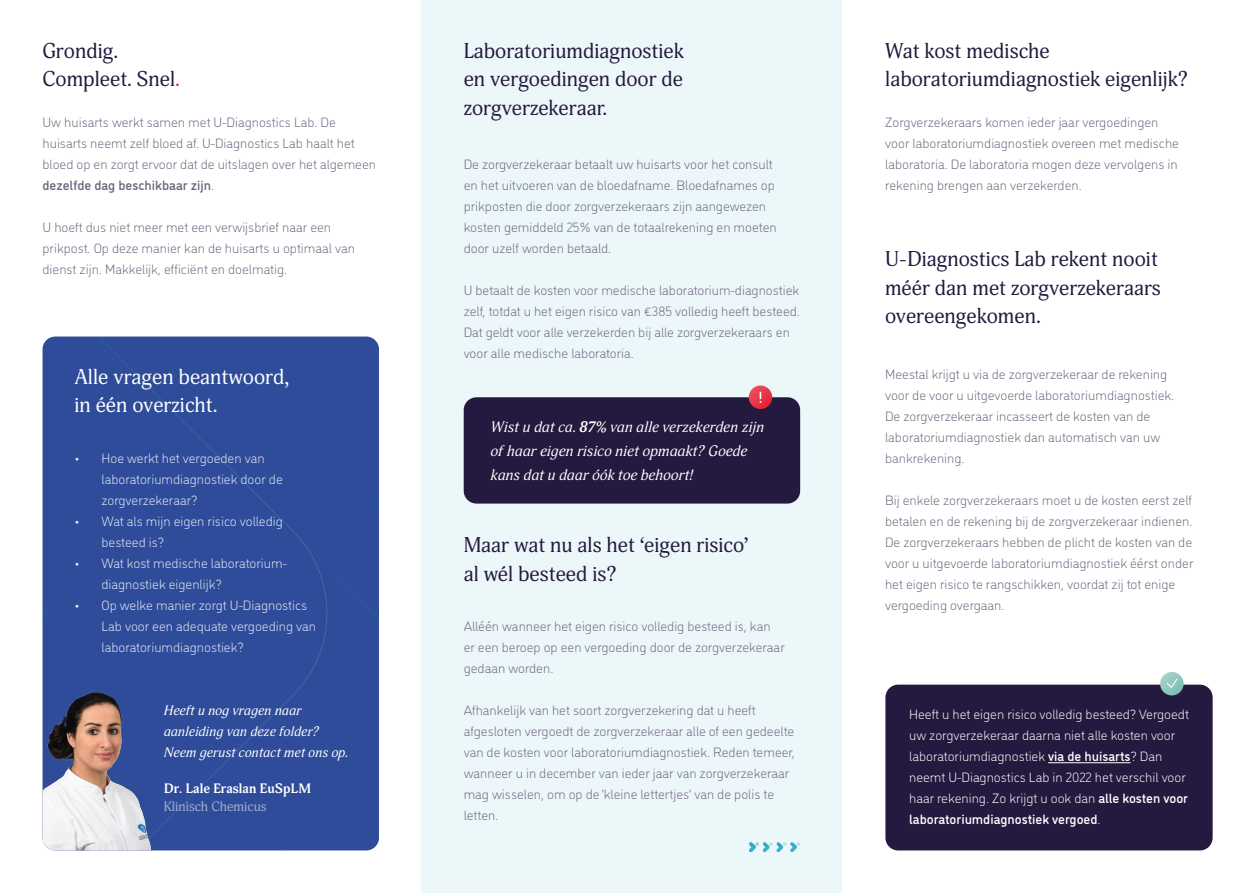
<style>
.page{position:relative;width:1255px;height:893px;background:#fff}
.page>*{position:absolute;margin:0;border:0;box-sizing:border-box;transform-origin:0 0}
.t1{font:21px/28.5px "Adonis";color:#24193e}
.t2{font:21px/28.5px "Adonis";color:#fff}
.t3{font:italic 15px/24px "Adonis";color:#fff}
.t4{font:300 13.5px/21px "DI Nosaur";color:#6d657e}
.t5{font:300 13.5px/21px "DI Nosaur";color:#e7ebf3}
.t6{font:300 13.5px/21px "DI Nosaur";color:#fff}
.t7{font:italic 13.5px/21px "Adonis";color:#fff}
.t8{font:700 13.5px "Adonis";color:#fff}
.t9{font:13.5px "Adonis";color:#a2afd2}
.s1{color:#e62338}
.s2{font-weight:500}
.s3{font-weight:700}
</style>
<div class="page">
<div style="left:338px;top:532px;width:41px;height:318px;background:#2e4c9a"></div>
<div style="left:338px;top:337px;width:41px;height:181px;background:#2e4c9a"></div>
<div style="left:43px;top:337px;width:295px;height:513px;background:#2e4c9a"></div>
<div style="left:421px;top:0;width:421px;height:893px;background:#ecf7fa"></div>
<div style="left:463px;top:397px;width:337px;height:107px;background:#24193e;border-radius:13px"></div>
<div style="left:885px;top:685px;width:327px;height:165px;background:#24193e;border-radius:13px"></div>
<svg style="left:748px;top:386px;width:24px;height:23px"></svg>
<svg style="left:1160px;top:672px;width:23px;height:23px"></svg>
<svg style="left:749px;top:842px;width:51px;height:10px"></svg>
<img style="left:43px;top:686px;width:122px;height:164px">
<hr style="left:1048px;top:762px;width:82px;height:1px;background:#fff">
<h1 class="t1" style="left:43px;top:37px;width:139px">Grondig.<br>Compleet. Snel<span class="s1">.</span></h1>
<p class="t4" style="left:43px;top:110px;width:335px">Uw huisarts werkt samen met U-Diagnostics Lab. De huisarts neemt zelf bloed af. U-Diagnostics Lab haalt het bloed op en zorgt ervoor dat de uitslagen over het algemeen <span class="s2">dezelfde dag beschikbaar zijn</span>.</p>
<p class="t4" style="left:43px;top:215px;width:314px">U hoeft dus niet meer met een verwijsbrief naar een prikpost. Op deze manier kan de huisarts u optimaal van dienst zijn. Makkelijk, efficiënt en doelmatig.</p>
<h1 class="t2" style="left:74px;top:363px;width:216px">Alle vragen beantwoord, in één overzicht.</h1>
<p class="t5" style="left:101px;top:446px;width:183px;text-indent:-27px">• Hoe werkt het vergoeden van laboratoriumdiagnostiek door de zorgverzekeraar?</p>
<p class="t5" style="left:101px;top:509px;width:183px;text-indent:-27px">• Wat als mijn eigen risico volledig besteed is?</p>
<p class="t5" style="left:101px;top:551px;width:187px;text-indent:-27px">• Wat kost medische laboratorium&shy;diagnostiek eigenlijk?</p>
<p class="t5" style="left:101px;top:594px;width:216px;text-indent:-27px">• Op welke manier zorgt U-Diagnostics<br>Lab voor een adequate vergoeding van laboratoriumdiagnostiek?</p>
<p class="t7" style="left:164px;top:700px;width:186px">Heeft u nog vragen naar aanleiding van deze folder?<br>Neem gerust contact met ons op.</p>
<p class="t8" style="left:164px;top:780px;width:149px">Dr. Lale Eraslan EuSpLM</p>
<p class="t9" style="left:164px;top:798px;width:104px">Klinisch Chemicus</p>
<h1 class="t1" style="left:463px;top:37px;width:221px;text-align:justify">Laboratoriumdiagnostiek en vergoedingen door de zorgverzekeraar.</h1>
<p class="t4" style="left:463px;top:152px;width:314px">De zorgverzekeraar betaalt uw huisarts voor het consult en het uitvoeren van de bloedafname. Bloedafnames op prikposten die door zorgverzekeraars zijn aangewezen kosten gemiddeld 25% van de totaalrekening en moeten door uzelf worden betaald.</p>
<p class="t4" style="left:463px;top:278px;width:338px">U betaalt de kosten voor medische laboratorium-diagnostiek zelf, totdat u het eigen risico van €385 volledig heeft besteed.<br>Dat geldt voor alle verzekerden bij alle zorgverzekeraars en voor alle medische laboratoria.</p>
<p class="t3" style="left:490px;top:415px;width:275px">Wist u dat ca. <span class="s3">87%</span> van alle verzekerden zijn of haar eigen risico niet opmaakt? Goede kans dat u daar óók toe behoort!</p>
<h1 class="t1" style="left:463px;top:532px;width:286px">Maar wat nu als het ‘eigen risico’ al wél besteed is?</h1>
<p class="t4" style="left:463px;top:614px;width:322px">Alléén wanneer het eigen risico volledig besteed is, kan er een beroep op een vergoeding door de zorgverzekeraar gedaan worden.</p>
<p class="t4" style="left:463px;top:698px;width:332px">Afhankelijk van het soort zorgverzekering dat u heeft afgesloten vergoedt de zorgverzekeraar alle of een gedeelte van de kosten voor laboratoriumdiagnostiek. Reden temeer, wanneer u in december van ieder jaar van zorgverzekeraar mag wisselen, om op de ‘kleine lettertjes’ van de polis te letten.</p>
<h1 class="t1" style="left:885px;top:37px;width:304px">Wat kost medische laboratoriumdiagnostiek eigenlijk?</h1>
<p class="t4" style="left:885px;top:110px;width:295px">Zorgverzekeraars komen ieder jaar vergoedingen voor laboratoriumdiagnostiek overeen met medische laboratoria. De laboratoria mogen deze vervolgens in rekening brengen aan verzekerden.</p>
<h1 class="t1" style="left:885px;top:245px;width:277px">U-Diagnostics Lab rekent nooit méér dan met zorgverzekeraars overeengekomen.</h1>
<p class="t4" style="left:885px;top:362px;width:291px">Meestal krijgt u via de zorgverzekeraar de rekening voor de voor u uitgevoerde laboratoriumdiagnostiek.<br>De zorgverzekeraar incasseert de kosten van de laboratoriumdiagnostiek dan automatisch van uw bankrekening.</p>
<p class="t4" style="left:885px;top:488px;width:310px">Bij enkele zorgverzekeraars moet u de kosten eerst zelf betalen en de rekening bij de zorgverzekeraar indienen.<br>De zorgverzekeraars hebben de plicht de kosten van de voor u uitgevoerde laboratoriumdiagnostiek éérst onder het eigen risico te rangschikken, voordat zij tot enige vergoeding overgaan.</p>
<p class="t6" style="left:909px;top:703px;width:281px">Heeft u het eigen risico volledig besteed? Vergoedt uw zorgverzekeraar daarna niet alle kosten voor laboratoriumdiagnostiek <span class="s2">via de huisarts</span>? Dan neemt U-Diagnostics Lab in 2022 het verschil voor haar rekening. Zo krijgt u ook dan <span class="s2">alle kosten voor laboratoriumdiagnostiek vergoed</span>.</p>
</div>
